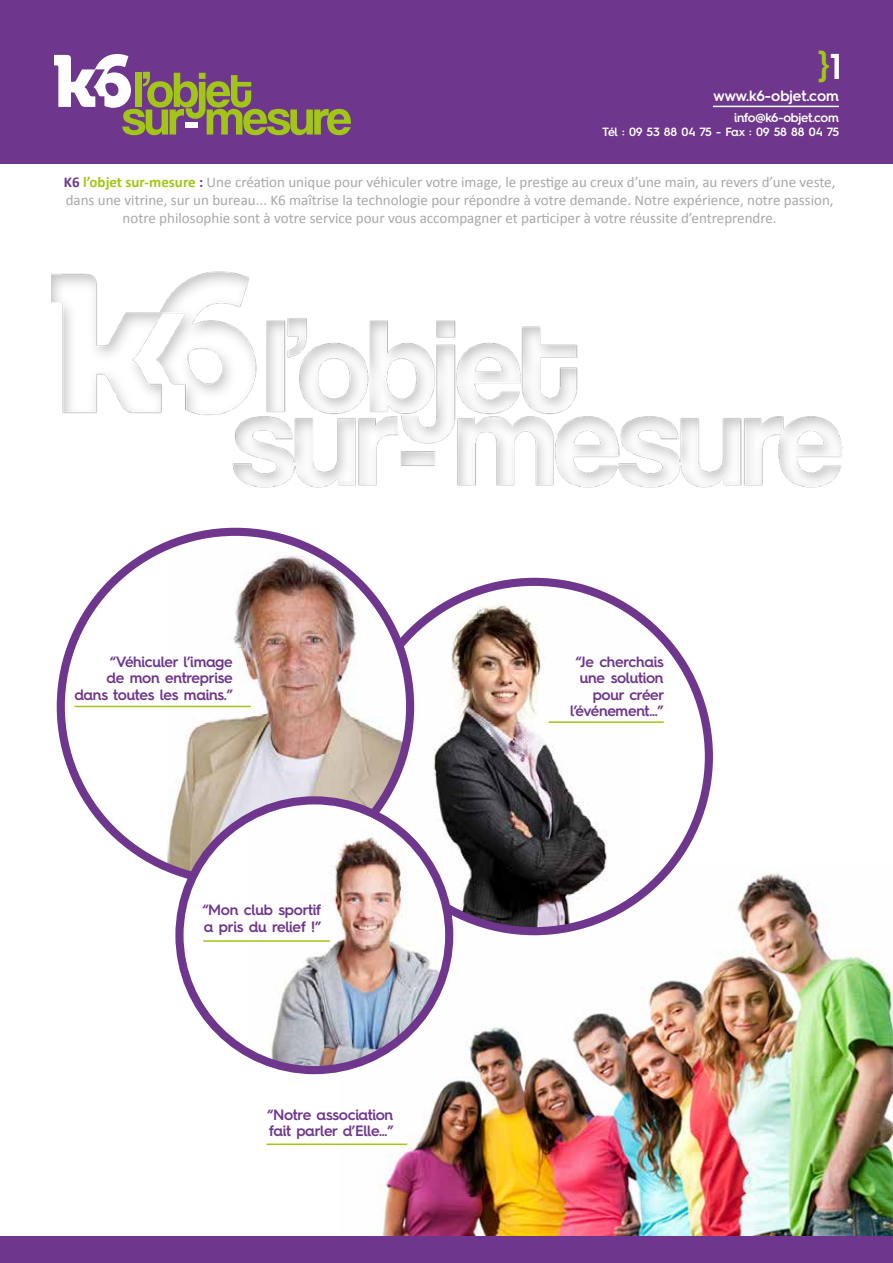
<style>
.page{position:relative;width:893px;height:1263px;background:#fff}
.page>*{position:absolute;margin:0;border:0;box-sizing:border-box;transform-origin:0 0}
.t1{font:600 36px "Hurme Geometric Sans 4";color:#a2c617}
.t2{font:15px/18px "Calibri";color:#a8a8a7;text-align:center}
.t3{font:600 15px/16.5px "Hurme Geometric Sans 4";letter-spacing:-.02em;color:#6e368c;text-align:right}
.t4{font:600 15px "Hurme Geometric Sans 4";color:#fff}
.t5{font:600 12.75px "Hurme Geometric Sans 4";letter-spacing:-.02em;color:#fff}
.t6{font:600 12px "Hurme Geometric Sans 4";letter-spacing:-.02em;color:#fff}
.s1{color:#fff}
.s2{font-weight:700;color:#6e368c}
.s3{font-weight:700;color:#a2c617}
</style>
<div class="page">
<div style="left:0;top:0;width:893px;height:164px;background:#6e368c"></div>
<img style="left:340px;top:866px;width:553px;height:371px">
<div style="left:360px;top:582px;width:349px;height:349px;background:#fff;border-radius:50%"></div>
<img style="left:406px;top:582px;width:235px;height:349px">
<hr style="left:713px;top:106px;width:126px;height:1px;background:#fff">
<div style="left:0;top:1237px;width:893px;height:26px;background:#6e368c"></div>
<img style="left:166px;top:545px;width:240px;height:336px">
<div style="left:179px;top:800px;width:270px;height:270px;background:#fff;border-radius:50%"></div>
<img style="left:251px;top:805px;width:198px;height:265px">
<div style="left:175px;top:796px;width:278px;height:278px;border:8px solid #6e368c;border-radius:50%"></div>
<hr style="left:74px;top:706px;width:177px;height:1px;background:#a2c617">
<hr style="left:549px;top:721px;width:115px;height:2px;background:#a2c617">
<hr style="left:203px;top:940px;width:127px;height:2px;background:#a2c617">
<hr style="left:267px;top:1143px;width:140px;height:2px;background:#a2c617">
<img style="left:51px;top:271px;width:792px;height:217px">
<svg style="left:54px;top:54px;width:297px;height:81px"></svg>
<h1 class="t1" style="left:817px;top:41px;width:26px">}<span class="s1">1</span></h1>
<p class="t4" style="left:713px;top:85px;width:127px">www.k6-objet.com</p>
<p class="t5" style="left:734px;top:109px;width:106px">info@k6-objet.com</p>
<p class="t6" style="left:603px;top:123px;width:238px">Tél : 09 53 88 04 75 - Fax : 09 58 88 04 75</p>
<p class="t2" style="left:64px;top:172px;width:773px"><span class="s2">K6</span> <span class="s3">l’objet sur-mesure</span> <span class="s2">:</span> Une création unique pour véhiculer votre image, le prestige au creux d’une main, au revers d’une veste, dans une vitrine, sur un bureau... K6 maîtrise la technologie pour répondre à votre demande. Notre expérience, notre passion, notre philosophie sont à votre service pour vous accompagner et participer à votre réussite d’entreprendre.</p>
<p class="t3" style="left:74px;top:653px;width:160px">“Véhiculer l’image<br>de mon entreprise dans toutes les mains.”</p>
<p class="t3" style="left:202px;top:901px;width:120px;text-align:left">“Mon club sportif a pris du relief !”</p>
<p class="t3" style="left:267px;top:1106px;width:128px;text-align:left">“Notre association fait parler d’Elle...”</p>
<p class="t3" style="left:570px;top:653px;width:96px">“Je cherchais une solution pour créer l’événement...”</p>
</div>
